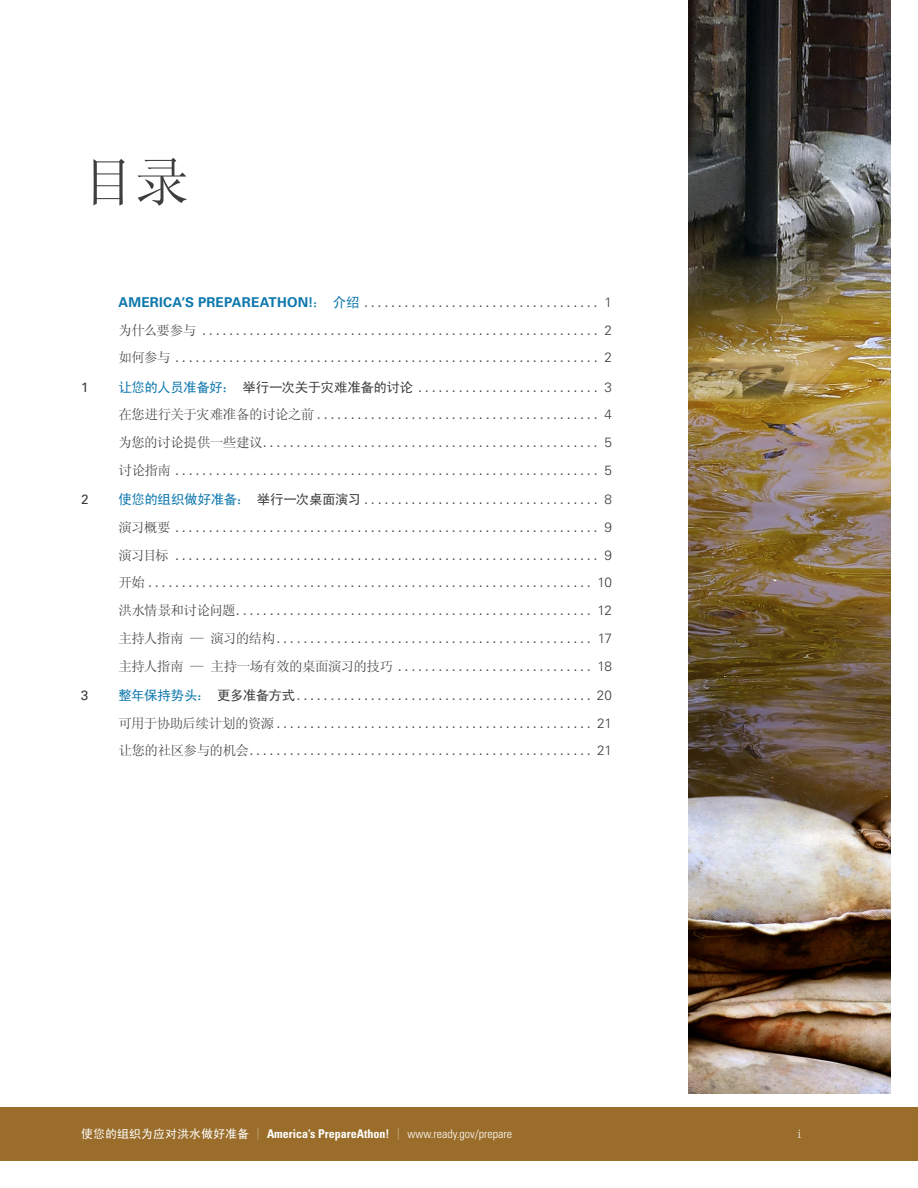
<style>
.page{position:relative;width:918px;height:1188px;background:#fff}
.page>*{position:absolute;margin:0;border:0;box-sizing:border-box;transform-origin:0 0}
.t1{font:54px "Sim Sun";color:#3e3e3f}
.Playbook_-_Bold_Intr{font:13.5px "Sim Sun";letter-spacing:-.035em;color:#3e3e3f}
.t2{font:13.5px "Univers LT Std";color:#3e3e3f}
.t3{font:700 condensed 12px "Univers LT Std";color:#fff}
.t4{font:12px "Sim Sun";color:#fff}
.s1{font-family:"Univers LT Std";font-weight:700;color:#0e78ad}
.s2{color:#0e78ad}
.s3{font-family:"Sim Hei";color:#0e78ad}
.s4{font-family:"Univers LT Std";font-weight:300}
.s5{font-family:"Sim Hei"}
.s6{font-family:"Sim Hei";font-weight:400;font-stretch:normal}
.s7{font-family:"Sim Sun";font-weight:400;font-stretch:normal}
.s8{font-weight:300}
</style>
<div class="page">
<img style="left:688px;top:0;width:203px;height:1094px">
<div style="left:0;top:1107px;width:918px;height:54px;background:#9a6d2a"></div>
<p class="t1" style="left:81px;top:154px;width:109px">目录</p>
<p class="t2" style="left:81px;top:379px;width:9px">1</p>
<p class="t2" style="left:81px;top:491px;width:9px">2</p>
<p class="Playbook_-_Bold_Intr" style="left:118px;top:295px;width:495px"><span class="s1">AMERICA’S PREPAREATHON!</span><span class="s2">：</span> <span class="s3">介绍</span> ................................... <span class="s4">1</span></p>
<p class="Playbook_-_Bold_Intr" style="left:203px;top:323px;width:411px">........................................................... <span class="s4">2</span></p>
<p class="Playbook_-_Bold_Intr" style="left:119px;top:351px;width:495px">如何参与 ............................................................... <span class="s4">2</span></p>
<p class="Playbook_-_Bold_Intr" style="left:119px;top:380px;width:495px"><span class="s3">让您的人员准备好：</span><span class="s5">举行一次关于灾难准备的讨论</span> ........................... <span class="s4">3</span></p>
<p class="Playbook_-_Bold_Intr" style="left:119px;top:408px;width:495px">在您进行关于灾难准备的讨论之前 .......................................... <span class="s4">4</span></p>
<p class="Playbook_-_Bold_Intr" style="left:119px;top:435px;width:495px">为您的讨论提供一些建议.................................................. <span class="s4">5</span></p>
<p class="Playbook_-_Bold_Intr" style="left:119px;top:463px;width:495px">讨论指南 ............................................................... <span class="s4">5</span></p>
<p class="Playbook_-_Bold_Intr" style="left:119px;top:492px;width:495px"><span class="s3">使您的组织做好准备：</span> <span class="s5">举行一次桌面演习</span> ................................... <span class="s4">8</span></p>
<p class="Playbook_-_Bold_Intr" style="left:119px;top:520px;width:495px">演习概要 ............................................................... <span class="s4">9</span></p>
<p class="Playbook_-_Bold_Intr" style="left:119px;top:323px;width:79px">为什么要参与</p>
<p class="Playbook_-_Bold_Intr" style="left:119px;top:548px;width:495px">演习目标 ............................................................... <span class="s4">9</span></p>
<p class="Playbook_-_Bold_Intr" style="left:119px;top:576px;width:495px">开始 .................................................................. <span class="s4">10</span></p>
<p class="Playbook_-_Bold_Intr" style="left:119px;top:603px;width:495px">洪水情景和讨论问题..................................................... <span class="s4">12</span></p>
<p class="Playbook_-_Bold_Intr" style="left:119px;top:631px;width:495px">主持人指南 — 演习的结构............................................... <span class="s4">17</span></p>
<p class="Playbook_-_Bold_Intr" style="left:119px;top:659px;width:495px">主持人指南 — 主持一场有效的桌面演习的技巧 ............................. <span class="s4">18</span></p>
<p class="t2" style="left:81px;top:687px;width:9px">3</p>
<p class="Playbook_-_Bold_Intr" style="left:119px;top:688px;width:495px"><span class="s3">整年保持势头：</span> <span class="s5">更多准备方式</span>............................................ <span class="s4">20</span></p>
<p class="Playbook_-_Bold_Intr" style="left:119px;top:716px;width:495px">可用于协助后续计划的资源 ............................................... <span class="s4">21</span></p>
<p class="Playbook_-_Bold_Intr" style="left:119px;top:744px;width:495px">让您的社区参与的机会................................................... <span class="s4">21</span></p>
<p class="t3" style="left:81px;top:1127px;width:433px"><span class="s6">使您的组织为应对洪水做好准备</span> <span class="s7">|</span> America’s PrepareAthon! <span class="s7">|</span> <span class="s8">www.ready.gov/prepare</span></p>
<p class="t4" style="left:796px;top:1128px;width:7px">i</p>
</div>
